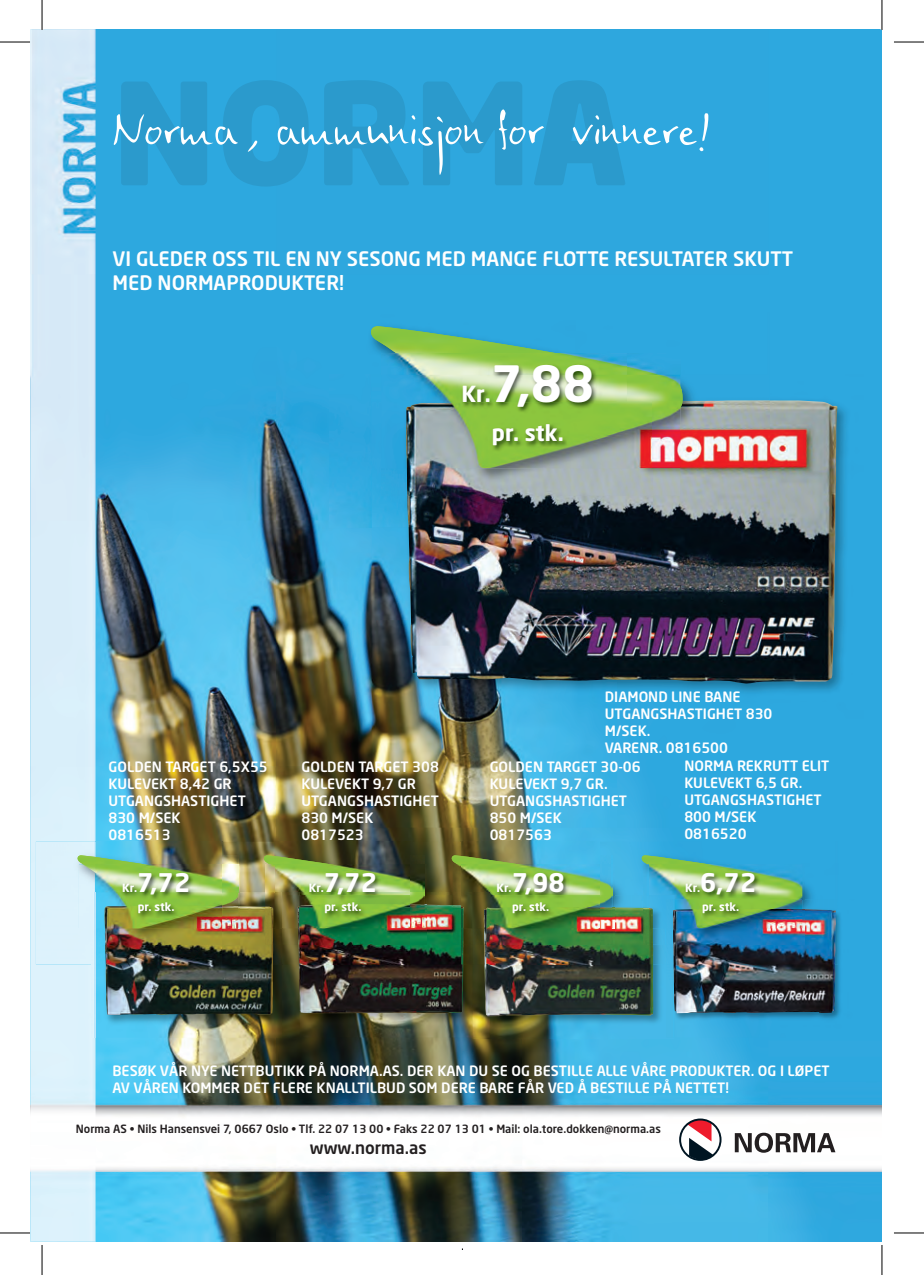
<style>
.page{position:relative;width:924px;height:1275px;background:#fff}
.page>*{position:absolute;margin:0;border:0;box-sizing:border-box;transform-origin:0 0}
.t1{font:50.8px "Ego LT";color:#fff}
.t2{font:700 49.4px "Neo Sans";color:#fff}
.t3{font:700 25.4px "Neo Sans";color:#fff}
.t4{font:700 22px "Neo Sans";color:#fff}
.t5{font:500 19.8px/23.6px "Neo Sans";color:#fff}
.t6{font:500 17px "Neo Sans";color:#231f20}
.t7{font:500 14.2px/17px "Neo Sans";color:#fff}
.t8{font:500 11.2px "Neo Sans";color:#231f20}
.t9{font:700 11.2px "Neo Sans";color:#fff}
</style>
<div class="page">
<img style="left:95px;top:29px;width:786px;height:1212px">
<img style="left:30px;top:29px;width:65px;height:1212px">
<svg style="left:678px;top:1118px;width:43px;height:42px"></svg>
<svg style="left:734px;top:1132px;width:101px;height:20px"></svg>
<img style="left:371px;top:375px;width:510px;height:452px">
<img style="left:405px;top:400px;width:432px;height:284px">
<div style="left:329px;top:313px;width:440px;height:62px;background:#2da8df"></div>
<img style="left:329px;top:375px;width:78px;height:152px">
<img style="left:682px;top:375px;width:87px;height:25px">
<img style="left:407px;top:400px;width:362px;height:127px">
<img style="left:371px;top:326px;width:311px;height:142px">
<img style="left:381px;top:353px;width:299px;height:142px">
<img style="left:405px;top:401px;width:275px;height:67px">
<img style="left:472px;top:964px;width:202px;height:75px">
<img style="left:489px;top:964px;width:164px;height:52px">
<img style="left:299px;top:964px;width:173px;height:73px">
<img style="left:472px;top:964px;width:17px;height:73px">
<img style="left:484px;top:964px;width:5px;height:52px">
<img style="left:299px;top:964px;width:165px;height:49px">
<img style="left:92px;top:964px;width:190px;height:73px">
<img style="left:282px;top:964px;width:17px;height:73px">
<img style="left:298px;top:964px;width:1px;height:44px">
<img style="left:104px;top:964px;width:169px;height:51px">
<img style="left:674px;top:899px;width:205px;height:138px">
<img style="left:666px;top:964px;width:8px;height:73px">
<img style="left:672px;top:964px;width:163px;height:49px">
<img style="left:121px;top:80px;width:504px;height:106px">
<img style="left:95px;top:841px;width:127px;height:14px">
<div style="left:36px;top:841px;width:59px;height:123px;background:#ddf2fc"></div>
<img style="left:92px;top:944px;width:130px;height:20px">
<img style="left:79px;top:928px;width:143px;height:16px">
<img style="left:222px;top:841px;width:238px;height:51px">
<img style="left:426px;top:905px;width:34px;height:59px">
<img style="left:240px;top:892px;width:24px;height:14px">
<img style="left:222px;top:906px;width:42px;height:58px">
<img style="left:78px;top:855px;width:162px;height:73px">
<img style="left:238px;top:906px;width:2px;height:22px">
<img style="left:222px;top:892px;width:16px;height:36px">
<img style="left:460px;top:841px;width:188px;height:54px">
<img style="left:489px;top:928px;width:110px;height:36px">
<img style="left:460px;top:944px;width:29px;height:20px">
<img style="left:426px;top:892px;width:25px;height:13px">
<img style="left:264px;top:855px;width:162px;height:109px">
<img style="left:410px;top:928px;width:16px;height:16px">
<img style="left:424px;top:904px;width:2px;height:24px">
<img style="left:410px;top:895px;width:14px;height:33px">
<img style="left:453px;top:928px;width:36px;height:16px">
<div style="left:648px;top:841px;width:190px;height:58px;background:#2da8df"></div>
<img style="left:803px;top:899px;width:35px;height:65px">
<img style="left:803px;top:909px;width:32px;height:55px">
<img style="left:613px;top:895px;width:28px;height:12px">
<img style="left:599px;top:907px;width:42px;height:57px">
<img style="left:599px;top:928px;width:14px;height:16px">
<img style="left:451px;top:855px;width:162px;height:73px">
<img style="left:641px;top:855px;width:162px;height:109px">
<hr style="left:41px;top:0;width:2px;height:30px;background:#fff">
<hr style="left:880px;top:0;width:2px;height:30px;background:#fff">
<hr style="left:0;top:42px;width:30px;height:1px;background:#000">
<hr style="left:893px;top:42px;width:30px;height:1px;background:#000">
<hr style="left:0;top:1232px;width:30px;height:1px;background:#000">
<hr style="left:893px;top:1232px;width:30px;height:1px;background:#000">
<hr style="left:42px;top:0;width:1px;height:30px;background:#000">
<hr style="left:42px;top:1245px;width:1px;height:30px;background:#000">
<hr style="left:881px;top:0;width:1px;height:30px;background:#000">
<hr style="left:881px;top:1245px;width:1px;height:30px;background:#000">
<h1 class="t1" style="left:113px;top:97px;width:596px">Norma, ammunisjon for vinnere!</h1>
<h3 class="t5" style="left:112px;top:247px;width:682px">VI GLEDER OSS TIL EN NY SESONG MED MANGE FLOTTE RESULTATER SKUTT<br>MED NORMAPRODUKTER!</h3>
<h2 class="t2" style="left:490px;top:352px;width:105px">7,88</h2>
<h3 class="t4" style="left:491px;top:418px;width:73px">pr. stk.</h3>
<h3 class="t4" style="left:461px;top:380px;width:31px">Kr.</h3>
<p class="t7" style="left:108px;top:758px;width:161px">GOLDEN TARGET 6,5X55<br>KULEVEKT 8,42 GR<br>UTGANGSHASTIGHET<br>830 M/SEK<br>0816513</p>
<p class="t9" style="left:122px;top:880px;width:17px">Kr.</p>
<h3 class="t3" style="left:137px;top:866px;width:55px">7,72</h3>
<p class="t9" style="left:138px;top:900px;width:38px">pr. stk.</p>
<p class="t7" style="left:604px;top:688px;width:169px">DIAMOND LINE BANE<br>UTGANGSHASTIGHET 830<br>M/SEK.<br>VARENR. 0816500</p>
<p class="t7" style="left:301px;top:758px;width:139px">GOLDEN TARGET 308<br>KULEVEKT 9,7 GR<br>UTGANGSHASTIGHET<br>830 M/SEK<br>0817523</p>
<p class="t7" style="left:489px;top:758px;width:152px">GOLDEN TARGET 30-06<br>KULEVEKT 9,7 GR.<br>UTGANGSHASTIGHET<br>850 M/SEK<br>0817563</p>
<p class="t9" style="left:308px;top:880px;width:17px">Kr.</p>
<h3 class="t3" style="left:324px;top:866px;width:55px">7,72</h3>
<p class="t9" style="left:324px;top:900px;width:38px">pr. stk.</p>
<p class="t9" style="left:496px;top:880px;width:17px">Kr.</p>
<h3 class="t3" style="left:511px;top:866px;width:55px">7,98</h3>
<p class="t9" style="left:512px;top:900px;width:38px">pr. stk.</p>
<p class="t7" style="left:684px;top:757px;width:146px">NORMA REKRUTT ELIT<br>KULEVEKT 6,5 GR.<br>UTGANGSHASTIGHET<br>800 M/SEK<br>0816520</p>
<p class="t9" style="left:684px;top:880px;width:17px">Kr.</p>
<h3 class="t3" style="left:700px;top:866px;width:58px">6,72</h3>
<p class="t9" style="left:702px;top:900px;width:38px">pr. stk.</p>
<p class="t7" style="left:112px;top:1062px;width:718px">BESØK VÅR NYE NETTBUTIKK PÅ NORMA.AS. DER KAN DU SE OG BESTILLE ALLE VÅRE PRODUKTER. OG I LØPET<br>AV VÅREN KOMMER DET FLERE KNALLTILBUD SOM DERE BARE FÅR VED Å BESTILLE PÅ NETTET!</p>
<p class="t8" style="left:76px;top:1121px;width:586px">Norma AS • Nils Hansensvei 7, 0667 Oslo • Tlf. 22 07 13 00 • Faks 22 07 13 01 • Mail: ola.tore.dokken@norma.as</p>
<p class="t6" style="left:310px;top:1136px;width:118px">www.norma.as</p>
</div>
